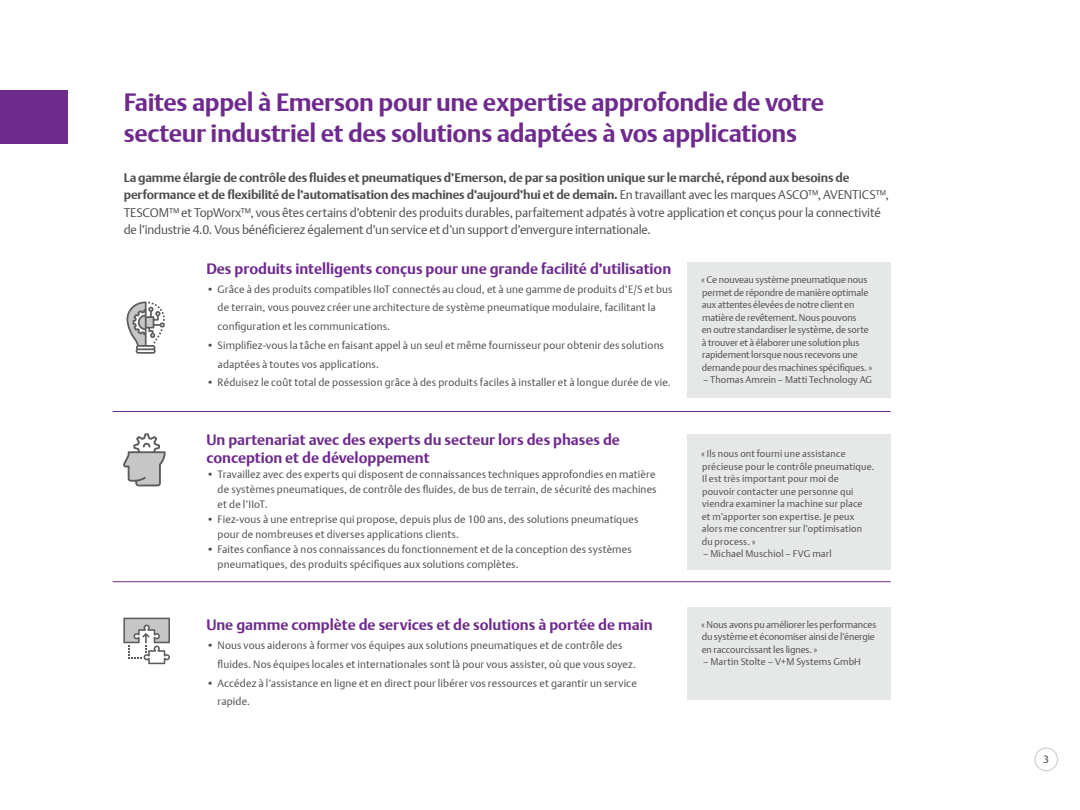
<style>
.page{position:relative;width:1080px;height:810px;background:#fff}
.page>*{position:absolute;margin:0;border:0;box-sizing:border-box;transform-origin:0 0}
.t1{font:700 25px/31.2px "DTL Argo T";letter-spacing:-.015em;color:#6e2a8d}
.SMALLEST{font:700 15px/17.5px "DTL Argo T";letter-spacing:-.005em;color:#6e2a8d}
.t2{font:300 12.5px/17.5px "DTL Argo T";letter-spacing:-.015em;color:#4d4d4f}
.t3{font:300 10.62px/18.8px "DTL Argo T";letter-spacing:.01em;color:#4d4d4f}
.t4{font:10.62px "DTL Argo T";color:#4d4d4f}
.SMALLEST-2{font:300 9.62px/12.5px "DTL Argo T";letter-spacing:-.005em;color:#4d4d4f}
.SMALLEST-3{font:300 9.62px/12.5px "DTL Argo T";letter-spacing:.015em;color:#4d4d4f}
.s1{font-weight:700}
</style>
<div class="page">
<div style="left:1034px;top:748px;width:24px;height:23px;border:1px solid #d1d3d4;border-radius:50%"></div>
<div style="left:0;top:90px;width:68px;height:53px;background:#6e2a8d"></div>
<div style="left:687px;top:262px;width:204px;height:135px;background:#e6e7e7"></div>
<div style="left:687px;top:435px;width:204px;height:135px;background:#e6e7e7"></div>
<div style="left:687px;top:607px;width:204px;height:93px;background:#e6e7e7"></div>
<svg style="left:127px;top:302px;width:38px;height:52px"></svg>
<svg style="left:123px;top:433px;width:43px;height:53px"></svg>
<svg style="left:123px;top:618px;width:47px;height:46px"></svg>
<hr style="left:113px;top:411px;width:778px;height:1px;background:#6e2a8d">
<hr style="left:113px;top:581px;width:778px;height:1px;background:#6e2a8d">
<p class="t1" style="left:124px;top:86px;width:702px">Faites appel à Emerson pour une expertise approfondie de votre secteur industriel et des solutions adaptées à vos applications</p>
<p class="t2" style="left:124px;top:168px;width:767px"><span class="s1">La gamme élargie de contrôle des fluides et pneumatiques d’Emerson, de par sa position unique sur le marché, répond aux besoins de performance et de flexibilité de l’automatisation des machines d’aujourd’hui et de demain.</span> En travaillant avec les marques ASCO™, AVENTICS™, TESCOM™ et TopWorx™, vous êtes certains d’obtenir des produits durables, parfaitement adpatés à votre application et conçus pour la connectivité de l’industrie 4.0. Vous bénéficierez également d’un service et d’un support d’envergure internationale.</p>
<p class="SMALLEST" style="left:206px;top:260px;width:466px">Des produits intelligents conçus pour une grande facilité d’utilisation</p>
<p class="t3" style="left:218px;top:279px;width:456px;text-indent:-11px">• Grâce à des produits compatibles IIoT connectés au cloud, et à une gamme de produits d’E/S et bus de terrain, vous pouvez créer une architecture de système pneumatique modulaire, facilitant la configuration et les communications.</p>
<p class="t3" style="left:218px;top:336px;width:448px;text-indent:-11px">• Simplifiez-vous la tâche en faisant appel à un seul et même fournisseur pour obtenir des solutions adaptées à toutes vos applications.</p>
<p class="t3" style="left:206px;top:373px;width:466px">• Réduisez le coût total de possession grâce à des produits faciles à installer et à longue durée de vie.</p>
<p class="SMALLEST-2" style="left:701px;top:274px;width:173px">« Ce nouveau système pneumatique nous permet de répondre de manière optimale aux attentes élevées de notre client en matière de revêtement. Nous pouvons<br>en outre standardiser le système, de sorte à trouver et à élaborer une solution plus rapidement lorsque nous recevons une demande pour des machines spécifiques. »</p>
<p class="SMALLEST-2" style="left:703px;top:374px;width:171px">– Thomas Amrein – Matti Technology AG</p>
<p class="SMALLEST" style="left:206px;top:431px;width:415px">Un partenariat avec des experts du secteur lors des phases de conception et de développement</p>
<p class="t3" style="left:218px;top:466px;width:441px;line-height:15px;text-align:justify;text-indent:-11px">• Travaillez avec des experts qui disposent de connaissances techniques approfondies en matière de systèmes pneumatiques, de contrôle des fluides, de bus de terrain, de sécurité des machines et de l’IIoT.</p>
<p class="t3" style="left:218px;top:511px;width:422px;line-height:15px;text-indent:-11px">• Fiez-vous à une entreprise qui propose, depuis plus de 100 ans, des solutions pneumatiques pour de nombreuses et diverses applications clients.</p>
<p class="t3" style="left:218px;top:541px;width:416px;line-height:15px;text-indent:-11px">• Faites confiance à nos connaissances du fonctionnement et de la conception des systèmes pneumatiques, des produits spécifiques aux solutions complètes.</p>
<p class="SMALLEST" style="left:206px;top:616px;width:448px">Une gamme complète de services et de solutions à portée de main</p>
<p class="t3" style="left:218px;top:636px;width:420px;text-indent:-11px">• Nous vous aiderons à former vos équipes aux solutions pneumatiques et de contrôle des fluides. Nos équipes locales et internationales sont là pour vous assister, où que vous soyez.</p>
<p class="t3" style="left:218px;top:673px;width:421px;text-indent:-11px">• Accédez à l’assistance en ligne et en direct pour libérer vos ressources et garantir un service rapide.</p>
<p class="SMALLEST-3" style="left:701px;top:447px;width:175px">« Ils nous ont fourni une assistance précieuse pour le contrôle pneumatique.<br>Il est très important pour moi de<br>pouvoir contacter une personne qui viendra examiner la machine sur place<br>et m’apporter son expertise. Je peux alors me concentrer sur l’optimisation du process. »</p>
<p class="SMALLEST-3" style="left:703px;top:547px;width:130px">– Michael Muschiol – FVG marl</p>
<p class="SMALLEST-2" style="left:701px;top:618px;width:177px">« Nous avons pu améliorer les performances du système et économiser ainsi de l’énergie en raccourcissant les lignes. »</p>
<p class="SMALLEST-3" style="left:703px;top:656px;width:159px">– Martin Stolte – V+M Systems GmbH</p>
<p class="t4" style="left:1043px;top:753px;width:7px">3</p>
</div>
